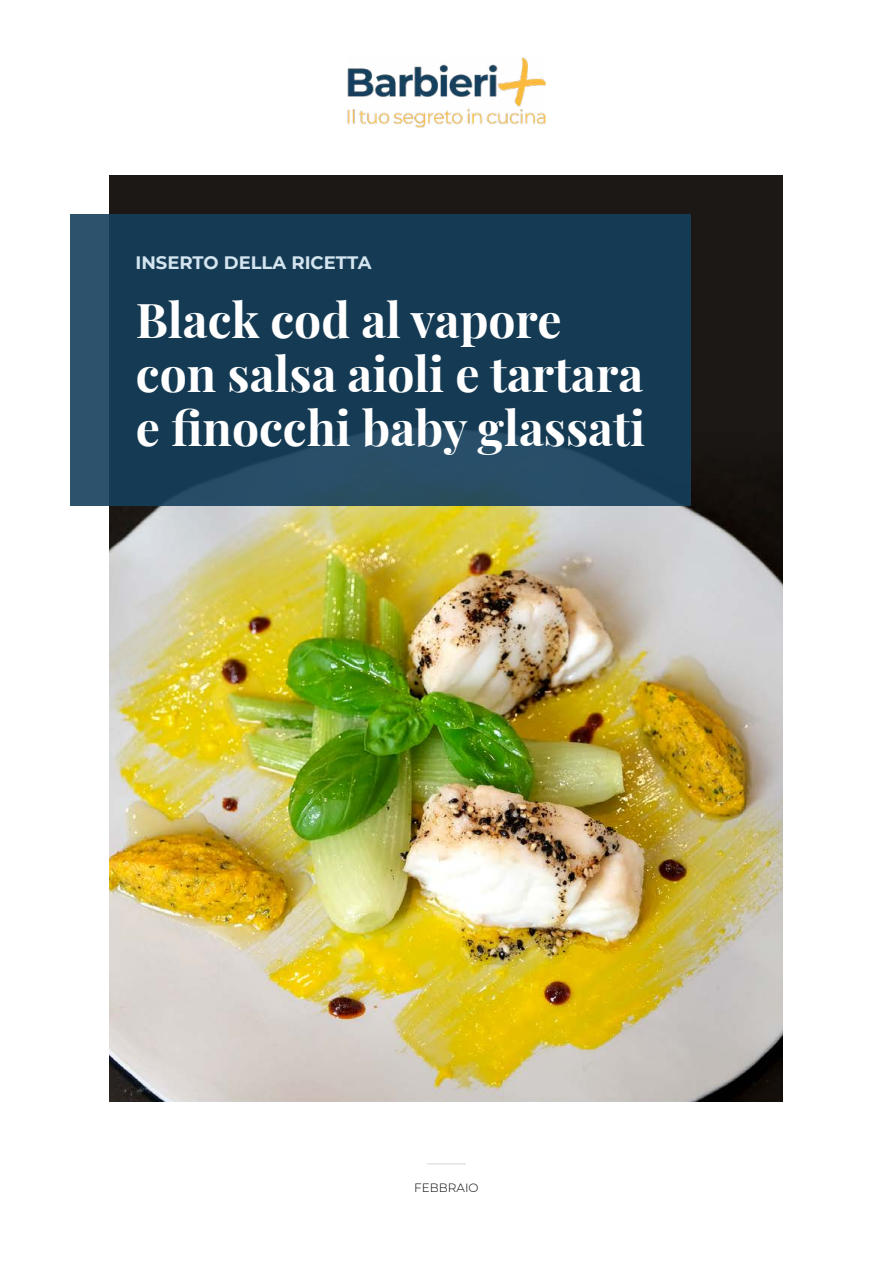
<style>
.page{position:relative;width:893px;height:1263px;background:#fff}
.page>*{position:absolute;margin:0;border:0;box-sizing:border-box;transform-origin:0 0}
.t1{font:700 48px/54px "Playfair Display";color:#fff}
.t2{font:700 18px "Montserrat";color:#d4e5f0}
.t3{font:300 12px "Montserrat";color:#000}
</style>
<div class="page">
<img style="left:347px;top:57px;width:199px;height:71px">
<hr style="left:427px;top:1163px;width:39px;height:1px;background:#dadada">
<img style="left:110px;top:175px;width:672px;height:926px">
<svg style="left:71px;top:214px;width:620px;height:292px;background:#193f58"></svg>
<p class="t2" style="left:136px;top:249px;width:237px">INSERTO DELLA RICETTA</p>
<p class="t1" style="left:136px;top:289px;width:511px">Black cod al vapore con salsa aioli e tartara e finocchi baby glassati</p>
<p class="t3" style="left:414px;top:1179px;width:66px">FEBBRAIO</p>
</div>
